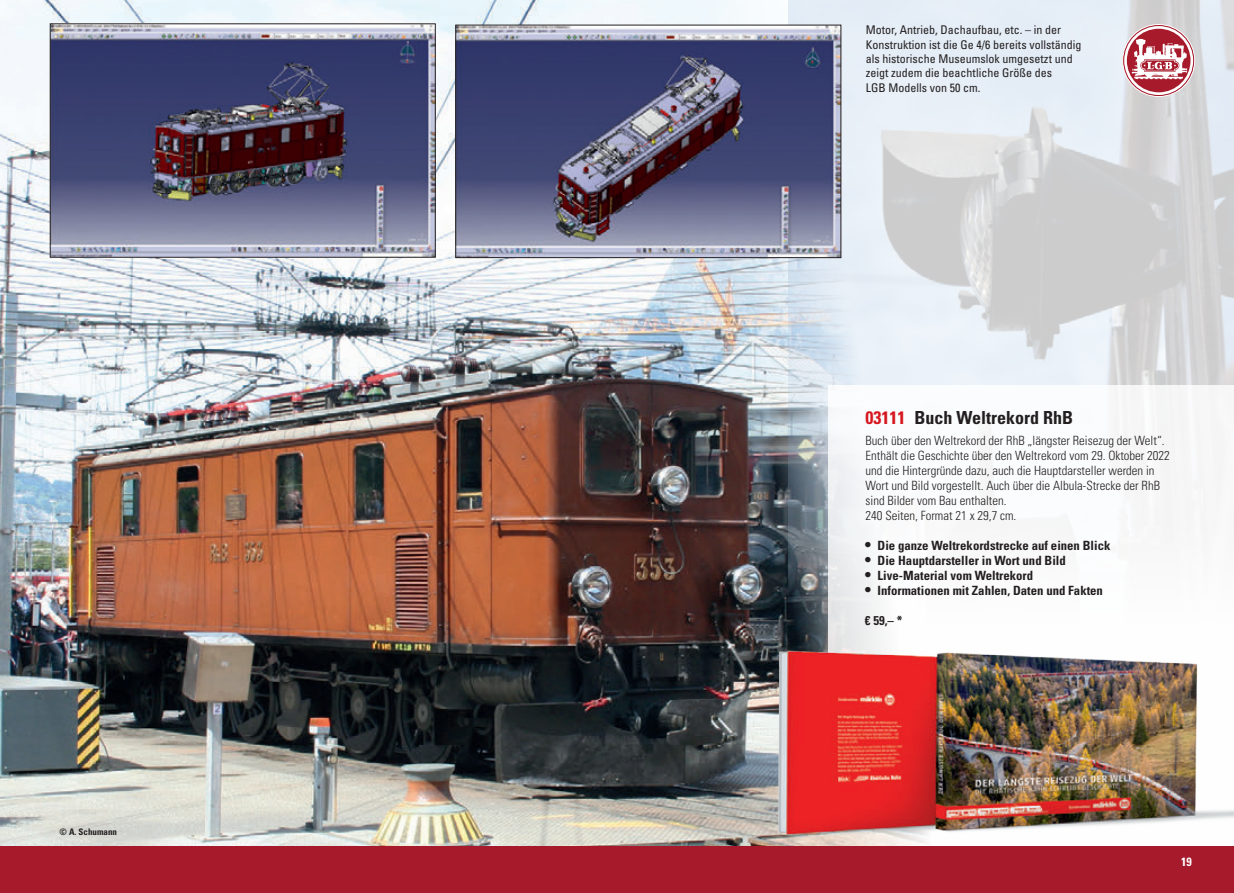
<style>
.page{position:relative;width:1234px;height:893px;background:#fff}
.page>*{position:absolute;margin:0;border:0;box-sizing:border-box;transform-origin:0 0}
.t1{font:700 condensed 18px "Univers LT Std";color:#231f20}
.t2{font:700 condensed 18px "Univers LT Std";color:#d7171f}
.t3{font:300 condensed 12.75px/15px "Univers LT Std";color:#231f20}
.t4{font:700 condensed 12.75px "Univers LT Std";color:#231f20}
.t5{font:condensed 12px/14.4px "Univers LT Std";color:#231f20}
.t6{font:700 condensed 12px "Univers LT Std";color:#fff}
.t7{font:700 condensed 9px "Univers LT Std";color:#231f20}
.s1{font-size:15px}
</style>
<div class="page">
<img style="left:1px;top:0;width:787px;height:846px">
<img style="left:0;top:257px;width:1px;height:589px">
<img style="left:788px;top:0;width:445px;height:630px">
<div style="left:0;top:846px;width:1233px;height:47px;background:#a61a2c"></div>
<img style="left:52px;top:25px;width:381px;height:231px">
<div style="left:50px;top:23px;width:385px;height:235px;border:1px solid #231f20"></div>
<img style="left:457px;top:27px;width:382px;height:229px">
<div style="left:455px;top:25px;width:386px;height:233px;border:1px solid #231f20"></div>
<img style="left:0;top:0;width:1px;height:257px">
<div style="left:828px;top:385px;width:405px;height:410px;background:#fff"></div>
<img style="left:741px;top:630px;width:492px;height:216px">
<div style="left:1122px;top:24px;width:72px;height:73px;border:1px solid #fff;border-radius:50%"></div>
<svg style="left:1123px;top:26px;width:69px;height:69px"></svg>
<p class="t7" style="left:60px;top:826px;width:59px">© A. Schumann</p>
<p class="t5" style="left:865px;top:23px;width:217px">Motor, Antrieb, Dachaufbau, etc. – in der Konstruktion ist die Ge 4/6 bereits vollständig als historische Museumslok umgesetzt und zeigt zudem die beachtliche Größe des<br>LGB Modells von 50 cm.</p>
<h1 class="t2" style="left:865px;top:406px;width:41px">03111</h1>
<h1 class="t1" style="left:914px;top:406px;width:160px">Buch Weltrekord RhB</h1>
<p class="t3" style="left:865px;top:433px;width:306px">Buch über den Weltrekord der RhB „längster Reisezug der Welt“.<br>Enthält die Geschichte über den Weltrekord vom 29. Oktober 2022 und die Hintergründe dazu, auch die Hauptdarsteller werden in Wort und Bild vorgestellt. Auch über die Albula-Strecke der RhB sind Bilder vom Bau enthalten.<br>240 Seiten, Format 21 x 29,7 cm.</p>
<p class="t4" style="left:864px;top:538px;width:247px"><span class="s1">•</span> Die ganze Weltrekordstrecke auf einen Blick</p>
<p class="t4" style="left:864px;top:553px;width:202px"><span class="s1">•</span> Die Hauptdarsteller in Wort und Bild</p>
<p class="t4" style="left:864px;top:568px;width:170px"><span class="s1">•</span> Live-Material vom Weltrekord</p>
<p class="t4" style="left:864px;top:583px;width:239px"><span class="s1">•</span> Informationen mit Zahlen, Daten und Fakten</p>
<p class="t4" style="left:864px;top:613px;width:39px">€ 59,– *</p>
<p class="t6" style="left:1180px;top:854px;width:12px">19</p>
</div>
